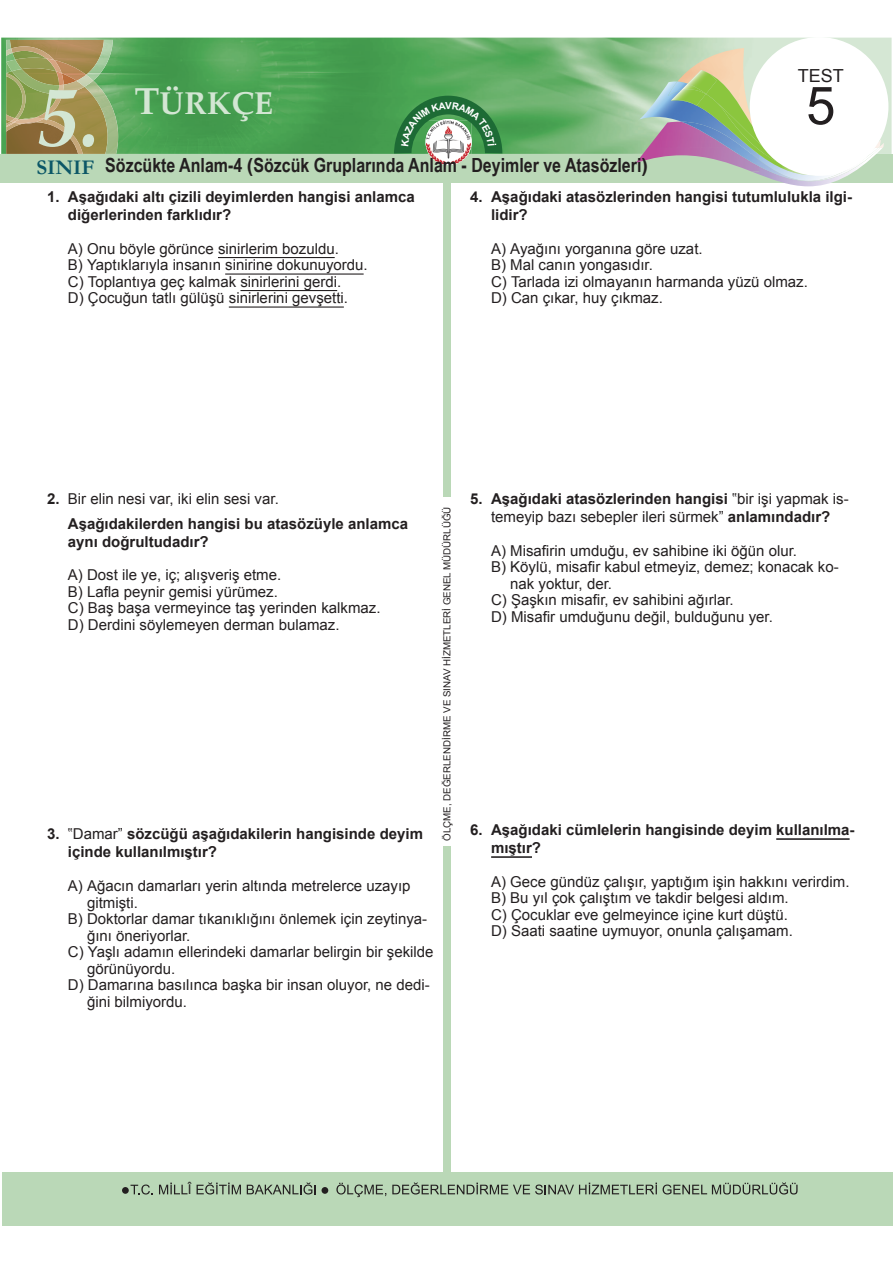
<style>
.page{position:relative;width:893px;height:1263px;background:#fff}
.page>*{position:absolute;margin:0;border:0;box-sizing:border-box;transform-origin:0 0}
.t1{font:italic 700 82.5px "Palatino Linotype";color:#d3e6d3}
.t2{font:52.5px "Arial";color:#231f20}
.t3{font:700 31.5px "Palatino";color:#d3e6d3}
.t4{font:700 21px "Garamond";color:#0c5767}
.t5{font:700 19.5px "Arial Narrow";color:#231f20}
.t6{font:18px "Arial";color:#231f20}
.t7{font:15px/16.5px "Arial";color:#231f20}
.t8{font:700 15px/18px "Arial";color:#231f20}
.t9{font:13.5px "Arial";color:#231f20}
.t10{font:9.75px "Arial";color:#231f20}
.s1{font-size:37.5px}
.s2{font-family:"Arial"}
.s3{font-weight:400}
.s4{font-weight:700}
</style>
<div class="page">
<div style="left:443px;top:846px;width:8px;height:349px;background:#bad8b7"></div>
<div style="left:443px;top:148px;width:8px;height:348px;background:#bad8b7"></div>
<img style="left:1px;top:38px;width:891px;height:116px">
<div style="left:2px;top:1172px;width:891px;height:54px;background:#bad8b7"></div>
<svg style="left:131px;top:1184px;width:22px;height:10px"></svg>
<svg style="left:159px;top:1182px;width:28px;height:12px"></svg>
<svg style="left:197px;top:1182px;width:44px;height:12px"></svg>
<svg style="left:247px;top:1182px;width:69px;height:12px"></svg>
<svg style="left:336px;top:1183px;width:50px;height:14px"></svg>
<svg style="left:392px;top:1182px;width:265px;height:12px"></svg>
<svg style="left:663px;top:1182px;width:134px;height:12px"></svg>
<div style="left:122px;top:1187px;width:7px;height:7px;background:#231f20;border-radius:50%"></div>
<div style="left:322px;top:1187px;width:6px;height:7px;background:#231f20;border-radius:50%"></div>
<img style="left:63px;top:94px;width:21px;height:60px">
<img style="left:84px;top:81px;width:34px;height:73px">
<img style="left:6px;top:40px;width:107px;height:41px">
<img style="left:64px;top:81px;width:20px;height:13px">
<img style="left:77px;top:75px;width:16px;height:12px">
<img style="left:6px;top:127px;width:30px;height:27px">
<img style="left:6px;top:127px;width:16px;height:5px">
<img style="left:36px;top:119px;width:47px;height:35px">
<img style="left:22px;top:58px;width:34px;height:11px">
<img style="left:15px;top:69px;width:43px;height:25px">
<img style="left:15px;top:60px;width:7px;height:11px">
<img style="left:26px;top:94px;width:37px;height:27px">
<img style="left:11px;top:46px;width:43px;height:14px">
<img style="left:56px;top:71px;width:8px;height:14px">
<img style="left:46px;top:59px;width:16px;height:14px">
<svg style="left:6px;top:49px;width:9px;height:24px"></svg>
<svg style="left:58px;top:85px;width:6px;height:9px"></svg>
<img style="left:36px;top:118px;width:8px;height:6px">
<img style="left:6px;top:73px;width:20px;height:45px">
<svg style="left:6px;top:118px;width:30px;height:9px"></svg>
<div style="left:0;top:154px;width:893px;height:28px;background:#bad8b7"></div>
<img style="left:677px;top:48px;width:86px;height:33px">
<img style="left:751px;top:148px;width:131px;height:38px">
<img style="left:636px;top:148px;width:123px;height:25px">
<img style="left:639px;top:81px;width:242px;height:67px">
<img style="left:668px;top:82px;width:20px;height:14px">
<img style="left:759px;top:148px;width:121px;height:33px">
<img style="left:729px;top:148px;width:30px;height:18px">
<img style="left:717px;top:73px;width:41px;height:21px">
<img style="left:759px;top:154px;width:75px;height:21px">
<img style="left:671px;top:94px;width:80px;height:54px">
<img style="left:857px;top:149px;width:17px;height:16px">
<svg style="left:706px;top:94px;width:10px;height:8px"></svg>
<svg style="left:751px;top:148px;width:17px;height:6px"></svg>
<img style="left:716px;top:102px;width:47px;height:46px">
<img style="left:688px;top:70px;width:29px;height:24px">
<img style="left:671px;top:89px;width:35px;height:17px">
<img style="left:681px;top:84px;width:25px;height:10px">
<div style="left:750px;top:37px;width:138px;height:139px;background:#fff;border-radius:50%"></div>
<img style="left:429px;top:154px;width:39px;height:10px">
<hr style="left:218px;top:257px;width:117px;height:1px;background:#231f20">
<hr style="left:225px;top:273px;width:139px;height:2px;background:#231f20">
<hr style="left:240px;top:290px;width:97px;height:1px;background:#231f20">
<hr style="left:229px;top:306px;width:115px;height:2px;background:#231f20">
<hr style="left:776px;top:838px;width:74px;height:2px;background:#231f20">
<hr style="left:491px;top:856px;width:41px;height:2px;background:#231f20">
<svg style="left:394px;top:96px;width:108px;height:58px;background:#5a9765"></svg>
<p class="t6" style="left:798px;top:64px;width:48px">TEST</p>
<h2 class="t2" style="left:806px;top:71px;width:31px">5</h2>
<h3 class="t3" style="left:135px;top:77px;width:140px"><span class="s1">T</span>ÜRKÇE</h3>
<h1 class="t1" style="left:38px;top:59px;width:63px">5.</h1>
<h3 class="t4" style="left:37px;top:155px;width:60px">SINIF</h3>
<h3 class="t5" style="left:105px;top:150px;width:544px">Sözcükte Anlam-4 <span class="s2">(</span>Sözcük Gruplarında Anlam - Deyimler ve Atasözleri<span class="s2">)</span></h3>
<p class="t8" style="left:68px;top:188px;width:348px;text-indent:-21px">1. Aşağıdaki altı çizili deyimlerden hangisi anlamca diğerlerinden farklıdır?</p>
<p class="t7" style="left:68px;top:240px;width:301px">A) Onu böyle görünce sinirlerim bozuldu.<br>B) Yaptıklarıyla insanın sinirine dokunuyordu.<br>C) Toplantıya geç kalmak sinirlerini gerdi.<br>D) Çocuğun tatlı gülüşü sinirlerini gevşetti.</p>
<p class="t8" style="left:491px;top:188px;width:362px;text-indent:-21px">4. Aşağıdaki atasözlerinden hangisi tutumlulukla ilgi&shy;lidir?</p>
<p class="t7" style="left:491px;top:240px;width:318px">A) Ayağını yorganına göre uzat.<br>B) Mal canın yongasıdır.<br>C) Tarlada izi olmayanın harmanda yüzü olmaz.<br>D) Can çıkar, huy çıkmaz.</p>
<p class="t8" style="left:68px;top:487px;width:342px;line-height:24.3px;text-indent:-21px">2. <span class="s3">Bir elin nesi var, iki elin sesi var.<br></span>Aşağıdakilerden hangisi bu atasözüyle anlamca</p>
<p class="t8" style="left:68px;top:533px;width:142px">aynı doğrultudadır?</p>
<p class="t7" style="left:68px;top:567px;width:314px">A) Dost ile ye, iç; alışveriş etme.<br>B) Lafla peynir gemisi yürümez.<br>C) Baş başa vermeyince taş yerinden kalkmaz.<br>D) Derdini söylemeyen derman bulamaz.</p>
<p class="t8" style="left:68px;top:825px;width:357px;text-indent:-21px">3. <span class="s3">‟Damar”</span> sözcüğü aşağıdakilerin hangisinde deyim içinde kullanılmıştır?</p>
<p class="t7" style="left:68px;top:878px;width:344px">A) Ağacın damarları yerin altında metrelerce uzayıp</p>
<p class="t7" style="left:87px;top:894px;width:52px">gitmişti.</p>
<p class="t7" style="left:68px;top:911px;width:361px">B) Doktorlar damar tıkanıklığını önlemek için zeytinya-</p>
<p class="t7" style="left:87px;top:927px;width:105px">ğını öneriyorlar.</p>
<p class="t7" style="left:68px;top:944px;width:367px">C) Yaşlı adamın ellerindeki damarlar belirgin bir şekilde</p>
<p class="t7" style="left:87px;top:960px;width:90px">görünüyordu.</p>
<p class="t7" style="left:68px;top:977px;width:363px">D) Damarına basılınca başka bir insan oluyor, ne dedi-</p>
<p class="t7" style="left:87px;top:993px;width:102px">ğini bilmiyordu.</p>
<p class="t10" style="left:441px;top:841px;width:336px;rotate:-90deg">ÖLÇME, DEĞERLENDİRME VE SINAV HİZMETLERİ GENEL MÜDÜRLÜĞÜ</p>
<p class="t7" style="left:470px;top:490px;width:380px;line-height:18px;text-align:center"><span class="s4">5. Aşağıdaki atasözlerinden hangisi</span> ‟bir işi yapmak is&shy;temeyip bazı sebepler ileri sürmek” <span class="s4">anlamındadır?</span></p>
<p class="t7" style="left:491px;top:542px;width:307px">A) Misafirin umduğu, ev sahibine iki öğün olur.</p>
<p class="t7" style="left:491px;top:559px;width:349px">B) Köylü, misafir kabul etmeyiz, demez; konacak ko-</p>
<p class="t7" style="left:510px;top:575px;width:103px">nak yoktur, der.</p>
<p class="t7" style="left:491px;top:592px;width:244px">C) Şaşkın misafir, ev sahibini ağırlar.</p>
<p class="t7" style="left:491px;top:608px;width:283px">D) Misafir umduğunu değil, bulduğunu yer.</p>
<p class="t8" style="left:491px;top:821px;width:365px;text-indent:-21px">6. Aşağıdaki cümlelerin hangisinde deyim kullanılma&shy;mıştır?</p>
<p class="t7" style="left:491px;top:873px;width:360px">A) Gece gündüz çalışır, yaptığım işin hakkını verirdim.<br>B) Bu yıl çok çalıştım ve takdir belgesi aldım.<br>C) Çocuklar eve gelmeyince içine kurt düştü.<br>D) Saati saatine uymuyor, onunla çalışamam.</p>
<p class="t9" style="left:188px;top:1181px;width:5px">Î</p>
</div>
